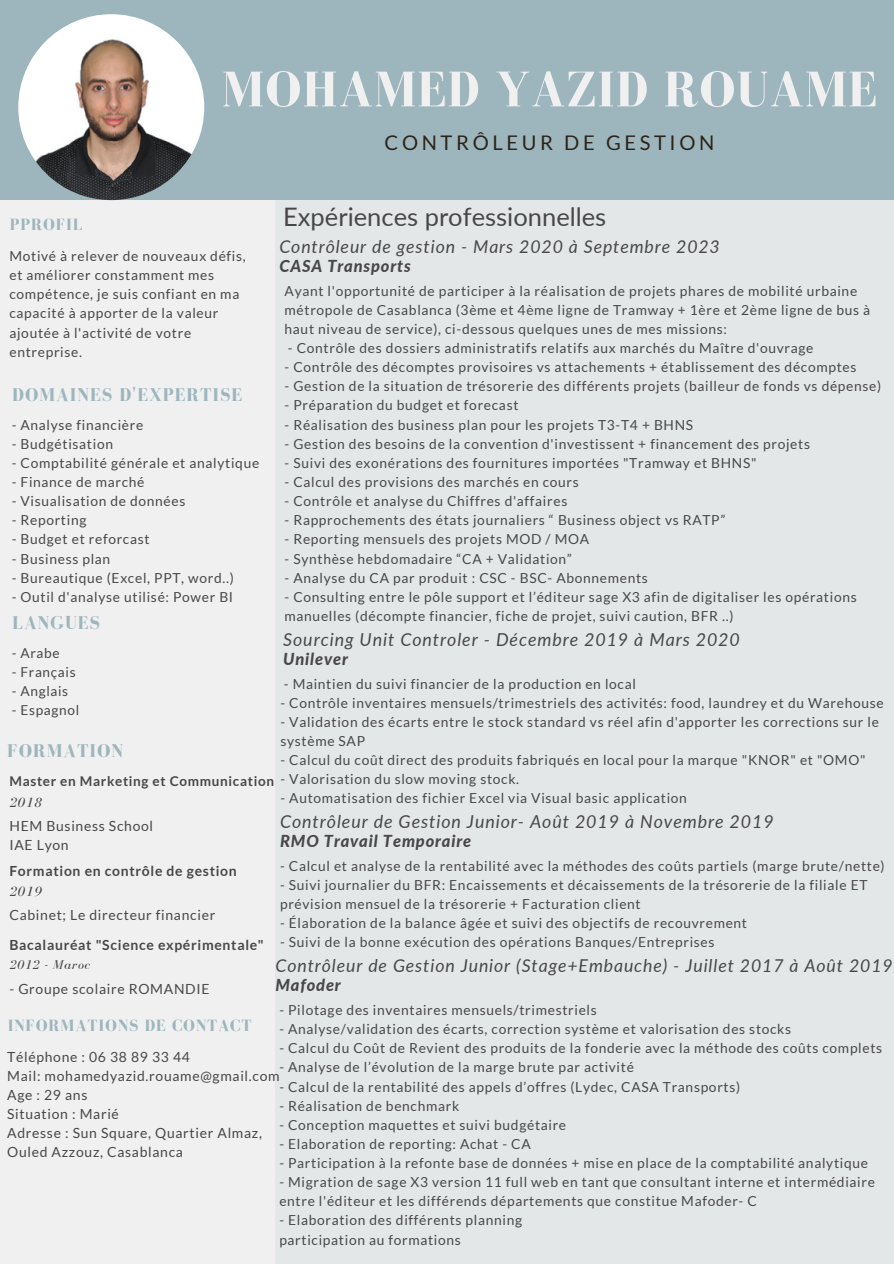
<style>
.page{position:relative;width:894px;height:1264px;background:#fff}
.page>*{position:absolute;margin:0;border:0;box-sizing:border-box;transform-origin:0 0}
.t1{font:700 51.45px "Bodoni FLF";letter-spacing:.015em;color:#f1f0f0}
.t2{font:25.5px "Lato";color:#484848}
.t3{font:20.1px "Lato";letter-spacing:.18em;color:#2d2318}
.t4{font:700 18.9px "Bodoni FLF";letter-spacing:.05em;color:#9db6bd}
.t5{font:italic 17.85px "Lato";letter-spacing:.05em;color:#484848}
.t6{font:italic 17.7px "Lato";letter-spacing:.05em;color:#484848}
.t7{font:700 16.8px "Bodoni FLF";letter-spacing:.05em;color:#9db6bd}
.t8{font:italic 800 16.5px "Lato";letter-spacing:.05em;color:#484848}
.t9{font:13.95px/19.2px "Lato";letter-spacing:.05em;color:#484848}
.t10{font:700 13.95px "Lato";letter-spacing:.05em;color:#484848}
.t11{font:italic 13.95px "Bodoni FLF";letter-spacing:.05em;color:#484848}
.t12{font:13.8px/19.2px "Lato";letter-spacing:.05em;color:#484848}
.t13{font:13.65px "Lato";letter-spacing:.05em;color:#484848}
.t14{font:700 13.5px "Lato";letter-spacing:.05em;color:#484848}
.t15{font:italic 13.2px "Bodoni FLF";letter-spacing:.05em;color:#484848}
</style>
<div class="page">
<div style="left:0;top:0;width:893px;height:1263px;background:#f1f0f0"></div>
<div style="left:275px;top:199px;width:618px;height:1064px;background:#e4e7e8"></div>
<div style="left:0;top:0;width:893px;height:199px;background:#9db6bd"></div>
<img style="left:18px;top:14px;width:186px;height:186px;border-radius:50%">
<p class="t1" style="left:222px;top:61px;width:657px">MOHAMED YAZID ROUAME</p>
<p class="t3" style="left:384px;top:130px;width:331px">CONTRÔLEUR DE GESTION</p>
<p class="t2" style="left:283px;top:201px;width:324px">Expériences professionnelles</p>
<p class="t7" style="left:10px;top:216px;width:74px">PPROFIL</p>
<p class="t12" style="left:9px;top:246px;width:238px">Motivé à relever de nouveaux défis, et améliorer constamment mes compétence, je suis confiant en ma capacité à apporter de la valeur ajoutée à l'activité de votre entreprise.</p>
<p class="t4" style="left:12px;top:385px;width:231px">DOMAINES D'EXPERTISE</p>
<p class="t12" style="left:12px;top:414px;width:133px">- Analyse financière</p>
<p class="t12" style="left:12px;top:434px;width:103px">- Budgétisation</p>
<p class="t12" style="left:12px;top:453px;width:249px">- Comptabilité générale et analytique</p>
<p class="t12" style="left:12px;top:472px;width:134px">- Finance de marché</p>
<p class="t12" style="left:12px;top:491px;width:175px">- Visualisation de données</p>
<p class="t12" style="left:12px;top:510px;width:76px">- Reporting</p>
<p class="t12" style="left:12px;top:529px;width:139px">- Budget et reforcast</p>
<p class="t12" style="left:12px;top:548px;width:100px">- Business plan</p>
<p class="t12" style="left:12px;top:567px;width:223px">- Bureautique (Excel, PPT, word..)</p>
<p class="t12" style="left:12px;top:587px;width:223px">- Outil d'analyse utilisé: Power BI</p>
<p class="t6" style="left:279px;top:235px;width:442px">Contrôleur de gestion - Mars 2020 à Septembre 2023</p>
<p class="t8" style="left:279px;top:255px;width:133px">CASA Transports</p>
<p class="t12" style="left:284px;top:281px;width:587px">Ayant l'opportunité de participer à la réalisation de projets phares de mobilité urbaine métropole de Casablanca (3ème et 4ème ligne de Tramway + 1ère et 2ème ligne de bus à haut niveau de service), ci-dessous quelques unes de mes missions:</p>
<p class="t12" style="left:288px;top:338px;width:527px">- Contrôle des dossiers administratifs relatifs aux marchés du Maître d'ouvrage</p>
<p class="t12" style="left:284px;top:357px;width:573px">- Contrôle des décomptes provisoires vs attachements + établissement des décomptes</p>
<p class="t12" style="left:284px;top:376px;width:598px">- Gestion de la situation de trésorerie des différents projets (bailleur de fonds vs dépense)</p>
<p class="t12" style="left:284px;top:395px;width:235px">- Préparation du budget et forecast</p>
<p class="t12" style="left:284px;top:414px;width:410px">- Réalisation des business plan pour les projets T3-T4 + BHNS</p>
<p class="t12" style="left:284px;top:434px;width:526px">- Gestion des besoins de la convention d'investissent + financement des projets</p>
<p class="t12" style="left:284px;top:453px;width:473px">- Suivi des exonérations des fournitures importées "Tramway et BHNS"</p>
<p class="t12" style="left:284px;top:472px;width:296px">- Calcul des provisions des marchés en cours</p>
<p class="t12" style="left:284px;top:491px;width:284px">- Contrôle et analyse du Chiffres d'affaires</p>
<p class="t12" style="left:284px;top:510px;width:442px">- Rapprochements des états journaliers “ Business object vs RATP”</p>
<p class="t12" style="left:284px;top:529px;width:306px">- Reporting mensuels des projets MOD / MOA</p>
<p class="t12" style="left:284px;top:548px;width:289px">- Synthèse hebdomadaire “CA + Validation”</p>
<p class="t12" style="left:284px;top:567px;width:365px">- Analyse du CA par produit : CSC - BSC- Abonnements</p>
<p class="t12" style="left:284px;top:587px;width:573px">- Consulting entre le pôle support et l’éditeur sage X3 afin de digitaliser les opérations manuelles (décompte financier, fiche de projet, suivi caution, BFR ..)</p>
<p class="t4" style="left:12px;top:612px;width:89px">LANGUES</p>
<p class="t13" style="left:12px;top:644px;width:49px">- Arabe</p>
<p class="t13" style="left:12px;top:663px;width:65px">- Français</p>
<p class="t13" style="left:12px;top:682px;width:58px">- Anglais</p>
<p class="t13" style="left:12px;top:701px;width:69px">- Espagnol</p>
<p class="t5" style="left:283px;top:628px;width:458px">Sourcing Unit Controler - Décembre 2019 à Mars 2020</p>
<p class="t8" style="left:283px;top:648px;width:66px">Unilever</p>
<p class="t12" style="left:284px;top:673px;width:353px">- Maintien du suivi financier de la production en local</p>
<p class="t12" style="left:280px;top:693px;width:604px">- Contrôle inventaires mensuels/trimestriels des activités: food, laundrey et du Warehouse</p>
<p class="t12" style="left:280px;top:712px;width:599px">- Validation des écarts entre le stock standard vs réel afin d'apporter les corrections sur le système SAP</p>
<p class="t12" style="left:280px;top:750px;width:586px">- Calcul du coût direct des produits fabriqués en local pour la marque "KNOR" et "OMO"</p>
<p class="t12" style="left:280px;top:769px;width:240px">- Valorisation du slow moving stock.</p>
<p class="t12" style="left:280px;top:788px;width:408px">- Automatisation des fichier Excel via Visual basic application</p>
<p class="t4" style="left:7px;top:740px;width:117px">FORMATION</p>
<p class="t14" style="left:9px;top:773px;width:266px">Master en Marketing et Communication</p>
<p class="t11" style="left:9px;top:794px;width:34px">2018</p>
<p class="t9" style="left:9px;top:815px;width:145px">HEM Business School</p>
<p class="t9" style="left:9px;top:834px;width:61px">IAE Lyon</p>
<p class="t10" style="left:9px;top:862px;width:229px">Formation en contrôle de gestion</p>
<p class="t11" style="left:9px;top:883px;width:34px">2019</p>
<p class="t9" style="left:9px;top:905px;width:207px">Cabinet; Le directeur financier</p>
<p class="t10" style="left:9px;top:936px;width:256px">Bacalauréat "Science expérimentale"</p>
<p class="t15" style="left:9px;top:957px;width:82px">2012 - Maroc</p>
<p class="t9" style="left:9px;top:978px;width:201px">- Groupe scolaire ROMANDIE</p>
<p class="t5" style="left:280px;top:810px;width:495px">Contrôleur de Gestion Junior- Août 2019 à Novembre 2019</p>
<p class="t8" style="left:280px;top:831px;width:193px">RMO Travail Temporaire</p>
<p class="t12" style="left:280px;top:855px;width:606px">- Calcul et analyse de la rentabilité avec la méthodes des coûts partiels (marge brute/nette)</p>
<p class="t12" style="left:280px;top:874px;width:588px">- Suivi journalier du BFR: Encaissements et décaissements de la trésorerie de la filiale ET prévision mensuel de la trésorerie + Facturation client</p>
<p class="t12" style="left:280px;top:913px;width:468px">- Élaboration de la balance âgée et suivi des objectifs de recouvrement</p>
<p class="t12" style="left:280px;top:932px;width:436px">- Suivi de la bonne exécution des opérations Banques/Entreprises</p>
<p class="t6" style="left:275px;top:954px;width:618px">Contrôleur de Gestion Junior (Stage+Embauche) - Juillet 2017 à Août 2019</p>
<p class="t8" style="left:275px;top:974px;width:67px">Mafoder</p>
<p class="t12" style="left:279px;top:1000px;width:319px">- Pilotage des inventaires mensuels/trimestriels</p>
<p class="t12" style="left:279px;top:1019px;width:513px">- Analyse/validation des écarts, correction système et valorisation des stocks</p>
<p class="t12" style="left:279px;top:1038px;width:604px">- Calcul du Coût de Revient des produits de la fonderie avec la méthode des coûts complets</p>
<p class="t12" style="left:279px;top:1057px;width:356px">- Analyse de l’évolution de la marge brute par activité</p>
<p class="t12" style="left:279px;top:1076px;width:462px">- Calcul de la rentabilité des appels d’offres (Lydec, CASA Transports)</p>
<p class="t12" style="left:279px;top:1095px;width:181px">- Réalisation de benchmark</p>
<p class="t12" style="left:279px;top:1114px;width:288px">- Conception maquettes et suivi budgétaire</p>
<p class="t12" style="left:279px;top:1133px;width:253px">- Elaboration de reporting: Achat - CA</p>
<p class="t12" style="left:279px;top:1153px;width:590px">- Participation à la refonte base de données + mise en place de la comptabilité analytique</p>
<p class="t12" style="left:279px;top:1172px;width:597px">- Migration de sage X3 version 11 full web en tant que consultant interne et intermédiaire entre l'éditeur et les différends départements que constitue Mafoder- C</p>
<p class="t12" style="left:279px;top:1210px;width:244px">- Elaboration des différents planning</p>
<p class="t12" style="left:279px;top:1229px;width:183px">participation au formations</p>
<p class="t7" style="left:8px;top:1016px;width:245px">INFORMATIONS DE CONTACT</p>
<p class="t9" style="left:7px;top:1046px;width:184px">Téléphone : 06 38 89 33 44</p>
<p class="t9" style="left:7px;top:1065px;width:274px">Mail: mohamedyazid.rouame@gmail.com</p>
<p class="t9" style="left:7px;top:1084px;width:82px">Age : 29 ans</p>
<p class="t9" style="left:7px;top:1103px;width:113px">Situation : Marié</p>
<p class="t9" style="left:7px;top:1123px;width:256px">Adresse : Sun Square, Quartier Almaz,<br>Ouled Azzouz, Casablanca</p>
</div>
